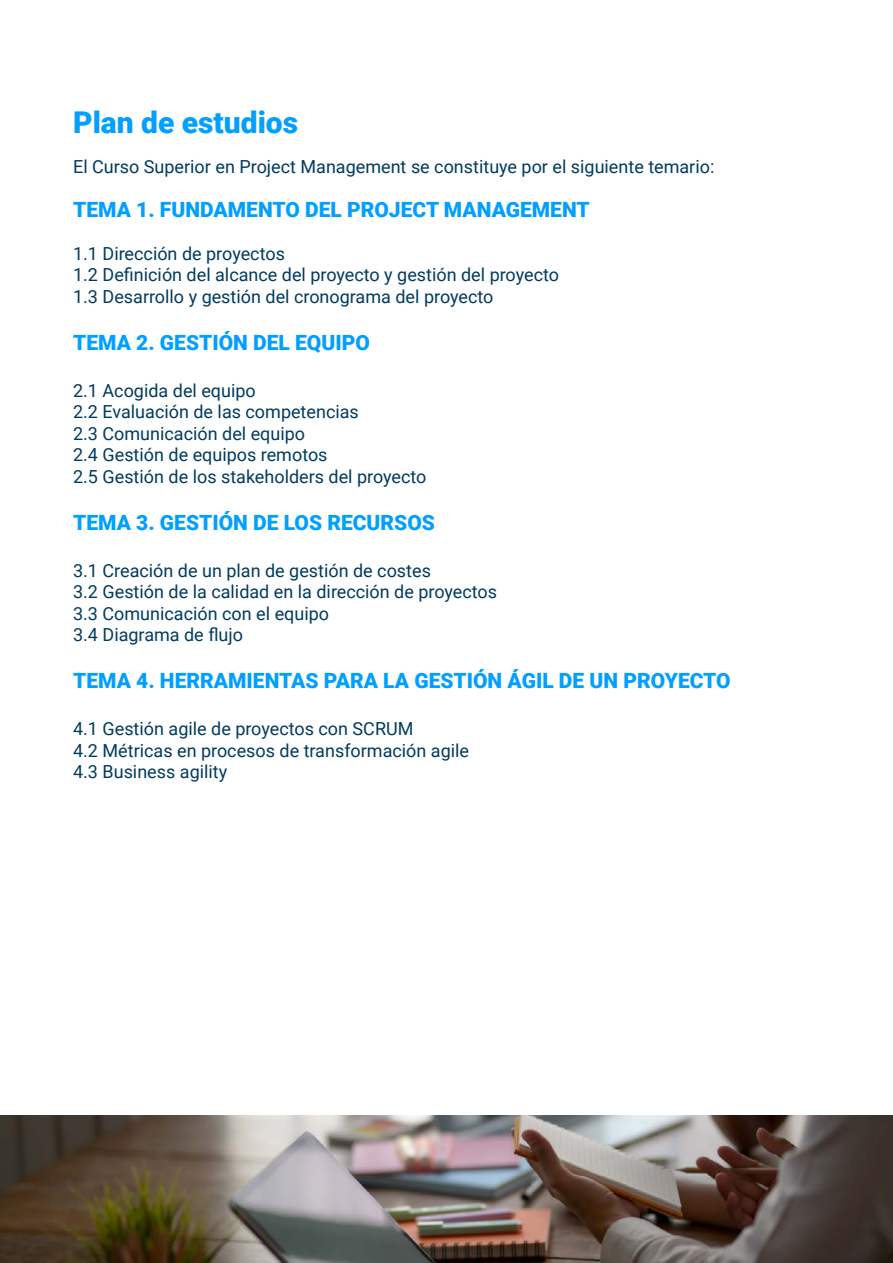
<style>
.page{position:relative;width:893px;height:1263px;background:#fff}
.page>*{position:absolute;margin:0;border:0;box-sizing:border-box;transform-origin:0 0}
.t1{font:900 30px "Roboto";color:#019fff}
.t2{font:900 21px "Roboto";color:#019fff}
.t3{font:18px/21.6px "Roboto";color:#003b5f}
</style>
<div class="page">
<img style="left:0;top:1116px;width:892px;height:147px">
<h1 class="t1" style="left:73px;top:101px;width:227px">Plan de estudios</h1>
<p class="t3" style="left:73px;top:155px;width:643px">El Curso Superior en Project Management se constituye por el siguiente temario:</p>
<p class="t2" style="left:73px;top:194px;width:518px">TEMA 1. FUNDAMENTO DEL PROJECT MANAGEMENT</p>
<p class="t3" style="left:73px;top:242px;width:487px">1.1 Dirección de proyectos<br>1.2 Definición del alcance del proyecto y gestión del proyecto<br>1.3 Desarrollo y gestión del cronograma del proyecto</p>
<p class="t2" style="left:73px;top:328px;width:298px">TEMA 2. GESTIÓN DEL EQUIPO</p>
<p class="t3" style="left:73px;top:379px;width:355px">2.1 Acogida del equipo<br>2.2 Evaluación de las competencias<br>2.3 Comunicación del equipo<br>2.4 Gestión de equipos remotos<br>2.5 Gestión de los stakeholders del proyecto</p>
<p class="t2" style="left:73px;top:508px;width:363px">TEMA 3. GESTIÓN DE LOS RECURSOS</p>
<p class="t3" style="left:73px;top:559px;width:425px">3.1 Creación de un plan de gestión de costes<br>3.2 Gestión de la calidad en la dirección de proyectos 3.3 Comunicación con el equipo<br>3.4 Diagrama de flujo</p>
<p class="t2" style="left:73px;top:666px;width:659px">TEMA 4. HERRAMIENTAS PARA LA GESTIÓN ÁGIL DE UN PROYECTO</p>
<p class="t3" style="left:73px;top:717px;width:397px">4.1 Gestión agile de proyectos con SCRUM<br>4.2 Métricas en procesos de transformación agile<br>4.3 Business agility</p>
</div>
